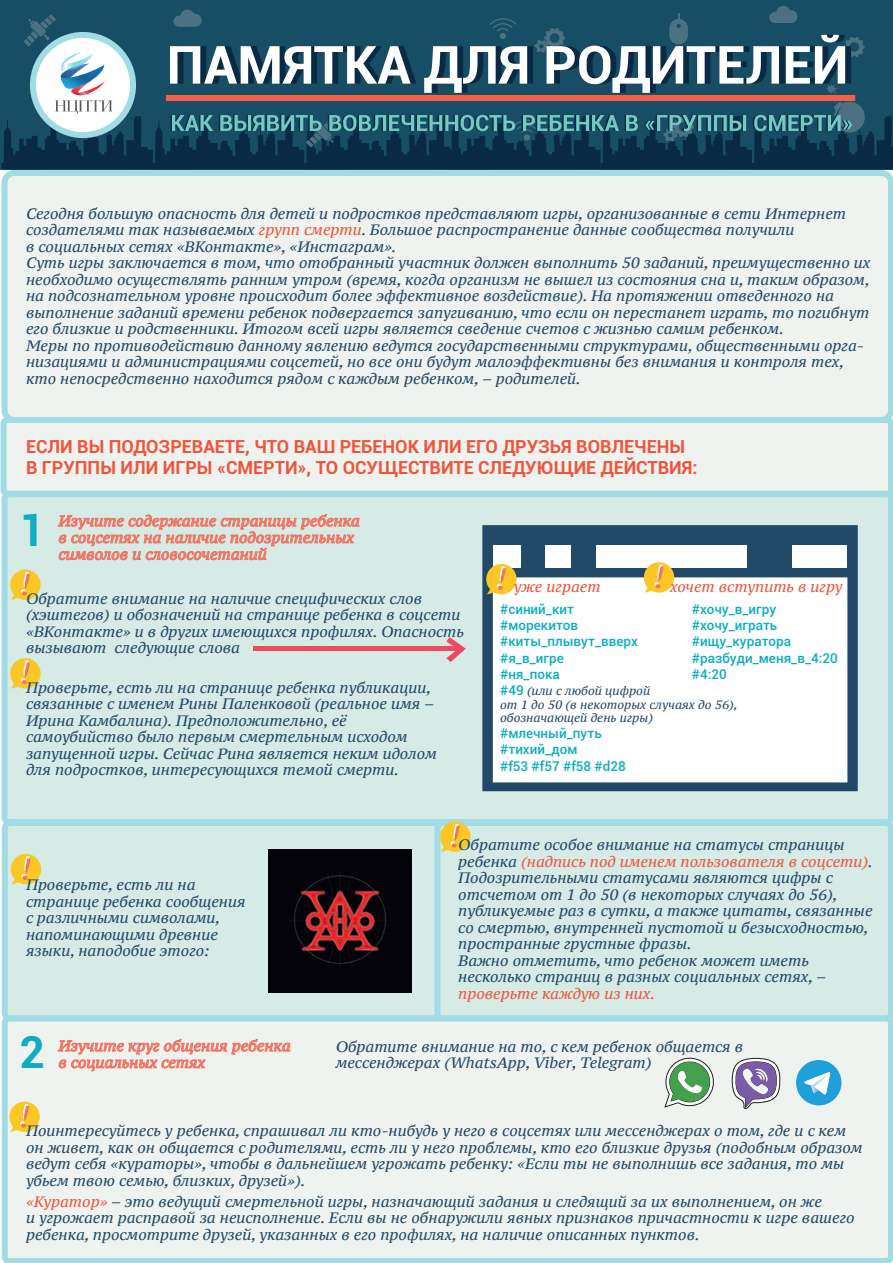
<style>
.page{position:relative;width:893px;height:1263px;background:#fff}
.page>*{position:absolute;margin:0;border:0;box-sizing:border-box;transform-origin:0 0}
.t1{font:700 44.25px "Roboto";color:#0fadc3}
.t2{font:700 18px/21.6px "Roboto";color:#f0553b}
.t3{font:italic 15px/16.5px "PT Serif Caption";color:#234969}
.t4{font:italic 15px/16.6px "PT Serif Caption";color:#f37361}
.t5{font:italic 15px "PT Serif Caption";color:#f0553b}
.t6{font:500 13.5px/16.2px "Roboto";color:#0fadc3}
.t7{font:italic 12px/13.5px "PT Serif Caption";color:#234969}
.s1{color:#f0553b}
.s2{font-family:"Roboto";font-weight:500;font-style:normal;font-size:13.5px;color:#0fadc3}
</style>
<div class="page">
<div style="left:2px;top:170px;width:891px;height:247px;background:#eef3ef"></div>
<div style="left:0;top:0;width:893px;height:169px;background:#174e65"></div>
<div style="left:2px;top:497px;width:891px;height:325px;background:#d6eae6"></div>
<svg style="left:58px;top:514px;width:302px;height:56px;background:#dcccc5"></svg>
<div style="left:5px;top:823px;width:454px;height:195px;background:#d6eae6;border-radius:5px"></div>
<div style="left:2px;top:820px;width:460px;height:201px;border:6px solid #a1dbe3;border-radius:5px"></div>
<div style="left:434px;top:820px;width:459px;height:195px;background:#d6eae6"></div>
<svg style="left:482px;top:525px;width:376px;height:266px"></svg>
<div style="left:792px;top:546px;width:55px;height:22px;background:#fff"></div>
<div style="left:545px;top:546px;width:26px;height:22px;background:#fff"></div>
<div style="left:596px;top:546px;width:150px;height:22px;background:#fff"></div>
<div style="left:493px;top:546px;width:28px;height:22px;background:#fff"></div>
<svg style="left:486px;top:564px;width:31px;height:30px"></svg>
<svg style="left:644px;top:562px;width:30px;height:31px"></svg>
<img style="left:269px;top:849px;width:142px;height:143px">
<div style="left:2px;top:1015px;width:891px;height:248px;background:#eef3ef"></div>
<svg style="left:58px;top:1039px;width:232px;height:32px;background:#efd0c8"></svg>
<svg style="left:9px;top:1101px;width:31px;height:31px"></svg>
<svg style="left:11px;top:854px;width:30px;height:30px"></svg>
<svg style="left:440px;top:821px;width:30px;height:31px"></svg>
<svg style="left:10px;top:658px;width:31px;height:30px"></svg>
<svg style="left:10px;top:569px;width:31px;height:31px"></svg>
<svg style="left:665px;top:1058px;width:50px;height:49px"></svg>
<svg style="left:731px;top:1058px;width:50px;height:52px"></svg>
<svg style="left:796px;top:1060px;width:45px;height:45px;background:#69bee3"></svg>
<svg style="left:1px;top:417px;width:892px;height:80px;background:#e1efed"></svg>
<svg style="left:446px;top:637px;width:20px;height:25px"></svg>
<hr style="left:253px;top:647px;width:206px;height:4px;background:#ef4861">
<svg style="left:2px;top:6px;width:891px;height:163px"></svg>
<p class="t3" style="left:26px;top:205px;width:846px">Сегодня большую опасность для детей и подростков представляют игры, организованные в сети Интернет создателями так называемых <span class="s1">групп смерти</span>. Большое распространение данные сообщества получили<br>в социальных сетях «ВКонтакте», «Инстаграм».<br>Суть игры заключается в том, что отобранный участник должен выполнить 50 заданий, преимущественно их необходимо осуществлять ранним утром (время, когда организм не вышел из состояния сна и, таким образом, на подсознательном уровне происходит более эффективное воздействие). На протяжении отведенного на выполнение заданий времени ребенок подвергается запугиванию, что если он перестанет играть, то погибнут его близкие и родственники. Итогом всей игры является сведение счетов с жизнью самим ребенком.<br>Меры по противодействию данному явлению ведутся государственными структурами, общественными орга&shy;низациями и администрациями соцсетей, но все они будут малоэффективны без внимания и контроля тех, кто непосредственно находится рядом с каждым ребенком, – родителей.</p>
<p class="t2" style="left:26px;top:435px;width:673px">ЕСЛИ ВЫ ПОДОЗРЕВАЕТЕ, ЧТО ВАШ РЕБЕНОК ИЛИ ЕГО ДРУЗЬЯ ВОВЛЕЧЕНЫ<br>В ГРУППЫ ИЛИ ИГРЫ «СМЕРТИ», ТО ОСУЩЕСТВИТЕ СЛЕДУЮЩИЕ ДЕЙСТВИЯ:</p>
<h1 class="t1" style="left:20px;top:499px;width:27px">1</h1>
<p class="t4" style="left:58px;top:513px;width:303px">Изучите содержание страницы ребенка в соцсетях на наличие подозрительных символов и словосочетаний</p>
<p class="t3" style="left:26px;top:590px;width:439px">Обратите внимание на наличие специфических слов (хэштегов) и обозначений на странице ребенка в соцсети «ВКонтакте» и в других имеющихся профилях. Опасность вызывают следующие слова</p>
<p class="t3" style="left:26px;top:679px;width:412px">Проверьте, есть ли на странице ребенка публикации, связанные с именем Рины Паленковой (реальное имя – Ирина Камбалина). Предположительно, её самоубийство было первым смертельным исходом запущенной игры. Сейчас Рина является неким идолом для подростков, интересующихся темой смерти.</p>
<p class="t5" style="left:514px;top:577px;width:88px">уже играет</p>
<p class="t5" style="left:670px;top:577px;width:174px">хочет вступить в игру</p>
<p class="t6" style="left:500px;top:601px;width:139px">#синий_кит #морекитов #киты_плывут_вверх #я_в_игре<br>#ня_пока</p>
<p class="t7" style="left:500px;top:684px;width:239px"><span class="s2">#49</span> (или с любой цифрой<br>от 1 до 50 (в некоторых случаях до 56), обозначающей день игры)</p>
<p class="t6" style="left:500px;top:725px;width:127px">#млечный_путь #тихий_дом<br>#f53 #f57 #f58 #d28</p>
<p class="t6" style="left:692px;top:601px;width:147px">#хочу_в_игру #хочу_играть #ищу_куратора #разбуди_меня_в_4:20 #4:20</p>
<p class="t3" style="left:26px;top:876px;width:221px">Проверьте, есть ли на странице ребенка сообщения с различными символами, напоминающими древние языки, наподобие этого:</p>
<h1 class="t1" style="left:20px;top:1021px;width:27px">2</h1>
<p class="t4" style="left:58px;top:1037px;width:234px">Изучите круг общения ребенка</p>
<p class="t4" style="left:58px;top:1054px;width:148px">в социальных сетях</p>
<p class="t3" style="left:458px;top:836px;width:416px">Обратите особое внимание на статусы страницы ребенка <span class="s1">(надпись под именем пользователя в соцсети)</span>.<br>Подозрительными статусами являются цифры с отсчетом от 1 до 50 (в некоторых случаях до 56), публикуемые раз в сутки, а также цитаты, связанные со смертью, внутренней пустотой и безысходностью, пространные грустные фразы.<br>Важно отметить, что ребенок может иметь несколько страниц в разных социальных сетях, –</p>
<p class="t5" style="left:458px;top:984px;width:198px">проверьте каждую из них.</p>
<p class="t3" style="left:336px;top:1038px;width:409px">Обратите внимание на то, с кем ребенок общается в мессенджерах (WhatsApp, Viber, Telegram)</p>
<p class="t3" style="left:26px;top:1122px;width:838px">Поинтересуйтесь у ребенка, спрашивал ли кто-нибудь у него в соцсетях или мессенджерах о том, где и с кем он живет, как он общается с родителями, есть ли у него проблемы, кто его близкие друзья (подобным образом ведут себя «кураторы», чтобы в дальнейшем угрожать ребенку: «Если ты не выполнишь все задания, то мы убьем твою семью, близких, друзей»).</p>
<p class="t3" style="left:26px;top:1193px;width:830px"><span class="s1">«Куратор»</span> – это ведущий смертельной игры, назначающий задания и следящий за их выполнением, он же<br>и угрожает расправой за неисполнение. Если вы не обнаружили явных признаков причастности к игре вашего ребенка, просмотрите друзей, указанных в его профилях, на наличие описанных пунктов.</p>
</div>
